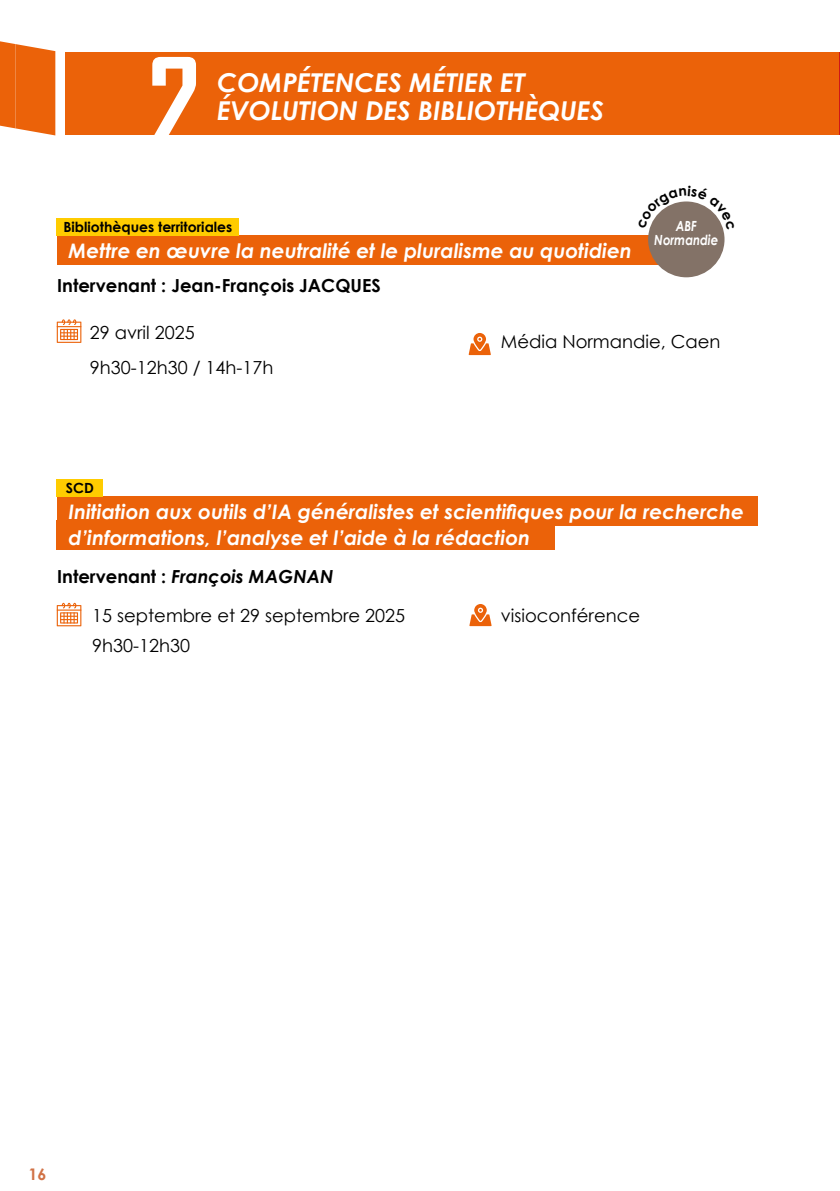
<style>
.page{position:relative;width:840px;height:1191px;background:#fff}
.page>*{position:absolute;margin:0;border:0;box-sizing:border-box;transform-origin:0 0}
.t1{font:700 120px "Agency FB";color:#fff}
.t2{font:italic 700 26px/28px "Century Gothic";color:#fff}
.t3{font:italic 700 20px/26px "Century Gothic";color:#fff}
.t4{font:18px/35.6px "Century Gothic";color:#000}
.t5{font:700 18px "Century Gothic";color:#000}
.t6{font:italic 700 18px "Century Gothic";color:#000}
.t7{font:700 16px "Century Gothic";color:#d17246}
.t8{font:700 14px "Century Gothic";color:#000}
.t9{font:italic 700 14px/14px "Century Gothic";color:#fff;text-align:center;scale:.84 1}
.s1{font-style:normal}
</style>
<div class="page">
<svg style="left:0;top:41px;width:55px;height:94px;background:#ed7223"></svg>
<div style="left:65px;top:53px;width:773px;height:82px;background:#eb6209"></div>
<div style="left:57px;top:235px;width:601px;height:30px;background:#eb6209"></div>
<div style="left:57px;top:496px;width:700px;height:29px;background:#eb6209"></div>
<div style="left:57px;top:520px;width:497px;height:30px;background:#eb6209"></div>
<svg style="left:469px;top:604px;width:22px;height:22px"></svg>
<svg style="left:57px;top:319px;width:24px;height:24px"></svg>
<svg style="left:57px;top:603px;width:24px;height:23px"></svg>
<div style="left:57px;top:218px;width:182px;height:17px;background:#fc0"></div>
<div style="left:647px;top:201px;width:77px;height:76px;background:#837267;border-radius:50%"></div>
<hr style="left:838px;top:52px;width:1px;height:83px;background:#cd1719">
<svg style="left:468px;top:333px;width:22px;height:22px"></svg>
<div style="left:57px;top:479px;width:46px;height:17px;background:#fc0"></div>
<svg style="left:648px;top:201px;width:75px;height:28px"></svg>
<h1 class="t1" style="left:147px;top:29px;width:54px">2</h1>
<h2 class="t2" style="left:217px;top:68px;width:388px">COMPÉTENCES MÉTIER ET<br>ÉVOLUTION DES BIBLIOTHÈQUES</h2>
<p class="t8" style="left:63px;top:216px;width:170px">Bibliothèques territoriales</p>
<p class="t9" style="left:654px;top:218px;width:78px">ABF<br>Normandie</p>
<p class="t3" style="left:68px;top:237px;width:564px">Mettre en œuvre la neutralité et le pluralisme au quotidien</p>
<p class="t5" style="left:57px;top:272px;width:325px">Intervenant : Jean-François JACQUES</p>
<p class="t4" style="left:90px;top:314px;width:185px">29 avril 2025<br>9h30-12h30 / 14h-17h</p>
<p class="t8" style="left:66px;top:477px;width:29px">SCD</p>
<p class="t4" style="left:500px;top:323px;width:221px">Média Normandie, Caen</p>
<p class="t3" style="left:68px;top:498px;width:676px">Initiation aux outils d’IA généralistes et scientifiques pour la recherche d’informations, l’analyse et l’aide à la rédaction</p>
<p class="t6" style="left:57px;top:562px;width:278px"><span class="s1">Intervenant :</span> François MAGNAN</p>
<p class="t4" style="left:92px;top:600px;width:314px;line-height:30px">15 septembre et 29 septembre 2025<br>9h30-12h30</p>
<p class="t4" style="left:500px;top:597px;width:141px">visioconférence</p>
<p class="t7" style="left:28px;top:1161px;width:19px">16</p>
</div>
